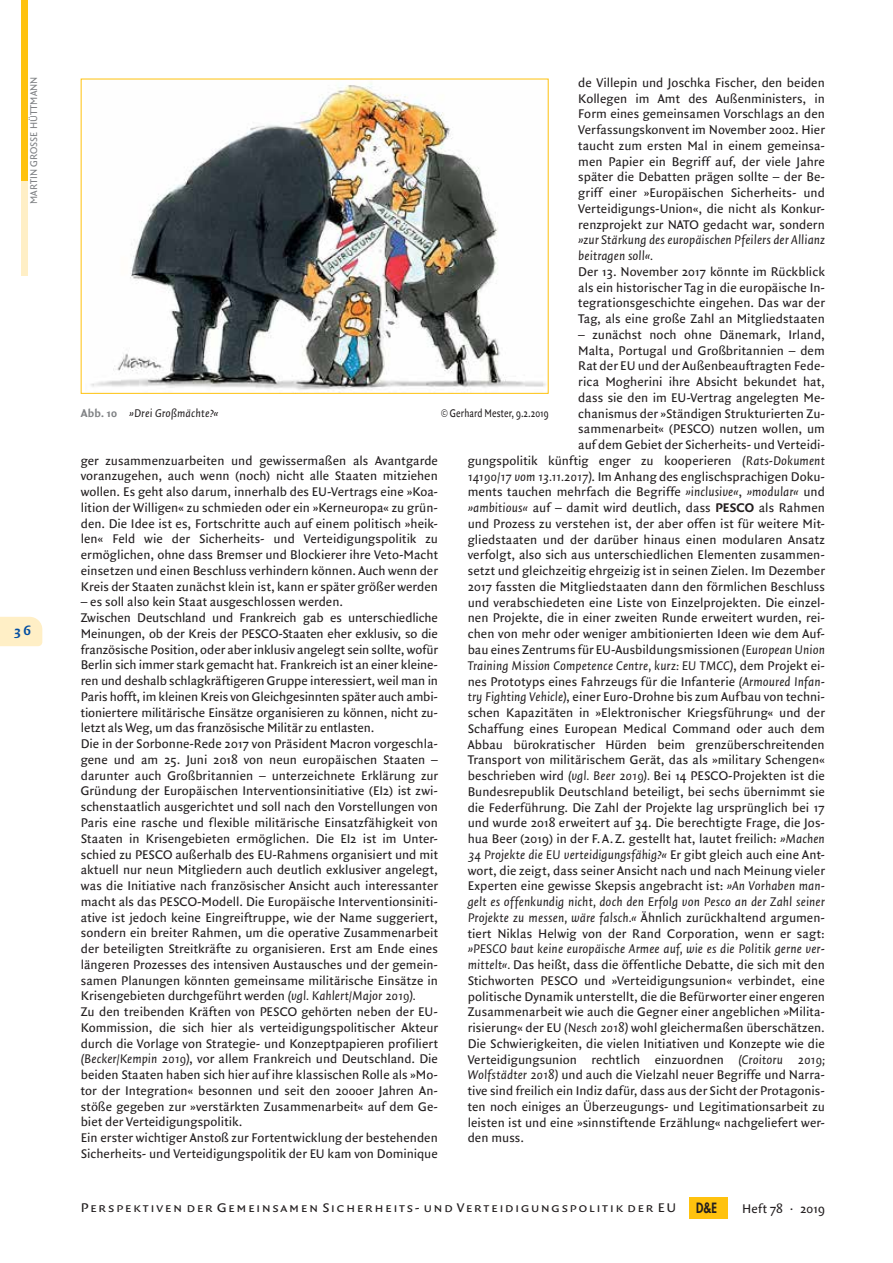
<style>
.page{position:relative;width:893px;height:1263px;background:#fff}
.page>*{position:absolute;margin:0;border:0;box-sizing:border-box;transform-origin:0 0}
.t1{font:800 13.8px "Futura";color:#231f20;scale:.82 1}
.t2{font:13.5px/15.8px "Quadraat Sans";color:#231f20;text-align:justify}
.t3{font:13.5px "Quadraat Sans Caps";letter-spacing:.1em;color:#231f20;scale:1.1 1}
.t4{font:italic 13.5px/15.8px "Quadraat Sans";color:#231f20}
.t5{font:700 13.5px "Quadraat Sans";color:#034ea2;scale:1.1 1}
.t6{font:italic 12px "Quadraat Sans";letter-spacing:.01em;color:#231f20}
.t7{font:12px "Quadraat Sans";color:#231f20;scale:.8 1}
.t8{font:10.5px "Quadraat Sans";letter-spacing:-.005em;color:#808285}
.s1{font-style:italic}
.s2{font-weight:700}
.s3{font-weight:700;font-style:normal;color:#808285}
</style>
<div class="page">
<img style="left:90px;top:82px;width:456px;height:308px">
<div style="left:81px;top:79px;width:468px;height:315px;border:1px solid #ffc20e"></div>
<svg style="left:0;top:617px;width:42px;height:29px"></svg>
<div style="left:21px;top:0;width:7px;height:181px;background:#ffc20e"></div>
<div style="left:21px;top:181px;width:7px;height:95px;background:#ffefc6"></div>
<div style="left:689px;top:1197px;width:38px;height:21px;background:#ffc20e"></div>
<p class="t8" style="left:30px;top:204px;width:129px;rotate:-90deg">MARTIN GROSSE HÜTTMANN</p>
<p class="t5" style="left:14px;top:625px;width:17px">36</p>
<p class="t2" style="left:578px;top:76px;width:248px">de Villepin und Joschka Fischer, den beiden Kollegen im Amt des Außenministers, in Form eines gemeinsamen Vorschlags an den Verfassungskonvent im November 2002. Hier taucht zum ersten Mal in einem gemeinsa&shy;men Papier ein Begriff auf, der viele Jahre später die Debatten prägen sollte – der Be&shy;griff einer »Europäischen Sicherheits- und Verteidigungs-Union«, die nicht als Konkur&shy;renzprojekt zur NATO gedacht war, sondern</p>
<p class="t4" style="left:578px;top:233px;width:248px">»zur Stärkung des europäischen Pfeilers der Allianz beitragen soll«.</p>
<p class="t2" style="left:578px;top:265px;width:248px">Der 13. November 2017 könnte im Rückblick als ein historischer Tag in die europäische In&shy;tegrationsgeschichte eingehen. Das war der Tag, als eine große Zahl an Mitgliedstaaten</p>
<p class="t2" style="left:468px;top:328px;width:359px;text-align:right">– zunächst noch ohne Dänemark, Irland,<br>Malta, Portugal und Großbritannien – dem<br>Rat der EU und der Außenbeauftragten Fede-<br>rica Mogherini ihre Absicht bekundet hat,<br>dass sie den im EU-Vertrag angelegten Me-<br>chanismus der »Ständigen Strukturierten Zu-<br>sammenarbeit« (PESCO) nutzen wollen, um<br>auf dem Gebiet der Sicherheits- und Verteidi-<br>gungspolitik künftig enger zu kooperieren <span class="s1">(Rats-Dokument 14190/17 vom 13.11.2017)</span>. Im Anhang des englischsprachigen Doku&shy;ments tauchen mehrfach die Begriffe <span class="s1">»inclusive«</span>, <span class="s1">»modular«</span> und <span class="s1">»ambitious«</span> auf – damit wird deutlich, dass <span class="s2">PESCO</span> als Rahmen und Prozess zu verstehen ist, der aber offen ist für weitere Mit&shy;gliedstaaten und der darüber hinaus einen modularen Ansatz verfolgt, also sich aus unterschiedlichen Elementen zusammen&shy;setzt und gleichzeitig ehrgeizig ist in seinen Zielen. Im Dezember 2017 fassten die Mitgliedstaaten dann den förmlichen Beschluss und verabschiedeten eine Liste von Einzelprojekten. Die einzel&shy;nen Projekte, die in einer zweiten Runde erweitert wurden, rei&shy;chen von mehr oder weniger ambitionierten Ideen wie dem Auf&shy;bau eines Zentrums für EU-Ausbildungsmissionen <span class="s1">(European Union Training Mission Competence Centre, kurz: EU TMCC)</span>, dem Projekt ei&shy;nes Prototyps eines Fahrzeugs für die Infanterie <span class="s1">(Armoured Infan&shy;try Fighting Vehicle)</span>, einer Euro-Drohne bis zum Aufbau von techni&shy;schen Kapazitäten in »Elektronischer Kriegsführung« und der Schaffung eines European Medical Command oder auch dem Abbau bürokratischer Hürden beim grenzüberschreitenden Transport von militärischem Gerät, das als »military Schengen« beschrieben wird <span class="s1">(vgl. Beer 2019).</span> Bei 14 PESCO-Projekten ist die Bundesrepublik Deutschland beteiligt, bei sechs übernimmt sie die Federführung. Die Zahl der Projekte lag ursprünglich bei 17 und wurde 2018 erweitert auf 34. Die berechtigte Frage, die Jos&shy;hua Beer (2019) in der F. A. Z. gestellt hat, lautet freilich: <span class="s1">»Machen 34 Projekte die EU verteidigungsfähig?«</span> Er gibt gleich auch eine Ant&shy;wort, die zeigt, dass seiner Ansicht nach und nach Meinung vieler Experten eine gewisse Skepsis angebracht ist: <span class="s1">»An Vorhaben man&shy;gelt es offenkundig nicht, doch den Erfolg von Pesco an der Zahl seiner Projekte zu messen, wäre falsch.«</span> Ähnlich zurückhaltend argumen&shy;tiert Niklas Helwig von der Rand Corporation, wenn er sagt:</p>
<p class="t2" style="left:468px;top:942px;width:359px"><span class="s1">»PESCO baut keine europäische Armee auf, wie es die Politik gerne ver&shy;mittelt«.</span> Das heißt, dass die öffentliche Debatte, die sich mit den Stichworten PESCO und »Verteidigungsunion« verbindet, eine politische Dynamik unterstellt, die die Befürworter einer engeren Zusammenarbeit wie auch die Gegner einer angeblichen »Milita&shy;risierung« der EU <span class="s1">(Nesch 2018)</span> wohl gleichermaßen überschätzen.<br>Die Schwierigkeiten, die vielen Initiativen und Konzepte wie die Verteidigungsunion rechtlich einzuordnen <span class="s1">(Croitoru 2019; Wolfstädter 2018)</span> und auch die Vielzahl neuer Begriffe und Narra&shy;tive sind freilich ein Indiz dafür, dass aus der Sicht der Protagonis&shy;ten noch einiges an Überzeugungs- und Legitimationsarbeit zu leisten ist und eine »sinnstiftende Erzählung« nachgeliefert wer&shy;den muss.</p>
<p class="t6" style="left:81px;top:409px;width:139px"><span class="s3">Abb. 10</span> »Drei Großmächte?«</p>
<p class="t7" style="left:441px;top:409px;width:136px">© Gerhard Mester, 9.2.2019</p>
<p class="t2" style="left:81px;top:453px;width:359px">ger zusammenzuarbeiten und gewissermaßen als Avantgarde voranzugehen, auch wenn (noch) nicht alle Staaten mitziehen wollen. Es geht also darum, innerhalb des EU-Vertrags eine »Koa&shy;lition der Willigen« zu schmieden oder ein »Kerneuropa« zu grün&shy;den. Die Idee ist es, Fortschritte auch auf einem politisch »heik&shy;len« Feld wie der Sicherheits- und Verteidigungspolitik zu ermöglichen, ohne dass Bremser und Blockierer ihre Veto-Macht einsetzen und einen Beschluss verhindern können. Auch wenn der Kreis der Staaten zunächst klein ist, kann er später größer werden</p>
<p class="t2" style="left:81px;top:595px;width:359px;text-align:left">– es soll also kein Staat ausgeschlossen werden.<br>Zwischen Deutschland und Frankreich gab es unterschiedliche Meinungen, ob der Kreis der PESCO-Staaten eher exklusiv, so die französische Position, oder aber inklusiv angelegt sein sollte, wofür Berlin sich immer stark gemacht hat. Frankreich ist an einer kleine&shy;ren und deshalb schlagkräftigeren Gruppe interessiert, weil man in Paris hofft, im kleinen Kreis von Gleichgesinnten später auch ambi&shy;tioniertere militärische Einsätze organisieren zu können, nicht zu&shy;letzt als Weg, um das französische Militär zu entlasten.<br>Die in der Sorbonne-Rede 2017 von Präsident Macron vorgeschla&shy;gene und am 25. Juni 2018 von neun europäischen Staaten – darunter auch Großbritannien – unterzeichnete Erklärung zur Gründung der Europäischen Interventionsinitiative (EI2) ist zwi&shy;schenstaatlich ausgerichtet und soll nach den Vorstellungen von Paris eine rasche und flexible militärische Einsatzfähigkeit von Staaten in Krisengebieten ermöglichen. Die EI2 ist im Unter&shy;schied zu PESCO außerhalb des EU-Rahmens organisiert und mit aktuell nur neun Mitgliedern auch deutlich exklusiver angelegt, was die Initiative nach französischer Ansicht auch interessanter macht als das PESCO-Modell. Die Europäische Interventionsiniti&shy;ative ist jedoch keine Eingreiftruppe, wie der Name suggeriert, sondern ein breiter Rahmen, um die operative Zusammenarbeit der beteiligten Streitkräfte zu organisieren. Erst am Ende eines längeren Prozesses des intensiven Austausches und der gemein&shy;samen Planungen könnten gemeinsame militärische Einsätze in Krisengebieten durchgeführt werden <span class="s1">(vgl. Kahlert/Major 2019).<br></span>Zu den treibenden Kräften von PESCO gehörten neben der EU-Kommission, die sich hier als verteidigungspolitischer Akteur durch die Vorlage von Strategie- und Konzeptpapieren profiliert <span class="s1">(Becker/Kempin 2019)</span>, vor allem Frankreich und Deutschland. Die beiden Staaten haben sich hier auf ihre klassischen Rolle als »Mo&shy;tor der Integration« besonnen und seit den 2000er Jahren An&shy;stöße gegeben zur »verstärkten Zusammenarbeit« auf dem Ge&shy;biet der Verteidigungspolitik.<br>Ein erster wichtiger Anstoß zur Fortentwicklung der bestehenden Sicherheits- und Verteidigungspolitik der EU kam von Dominique</p>
<p class="t3" style="left:81px;top:1199px;width:543px">Perspektiven der Gemeinsamen Sicherheits- und Verteidigungspolitik der EU</p>
<p class="t1" style="left:696px;top:1201px;width:27px">D&amp;E</p>
<p class="t2" style="left:742px;top:1202px;width:84px">Heft 78 · 2019</p>
</div>
